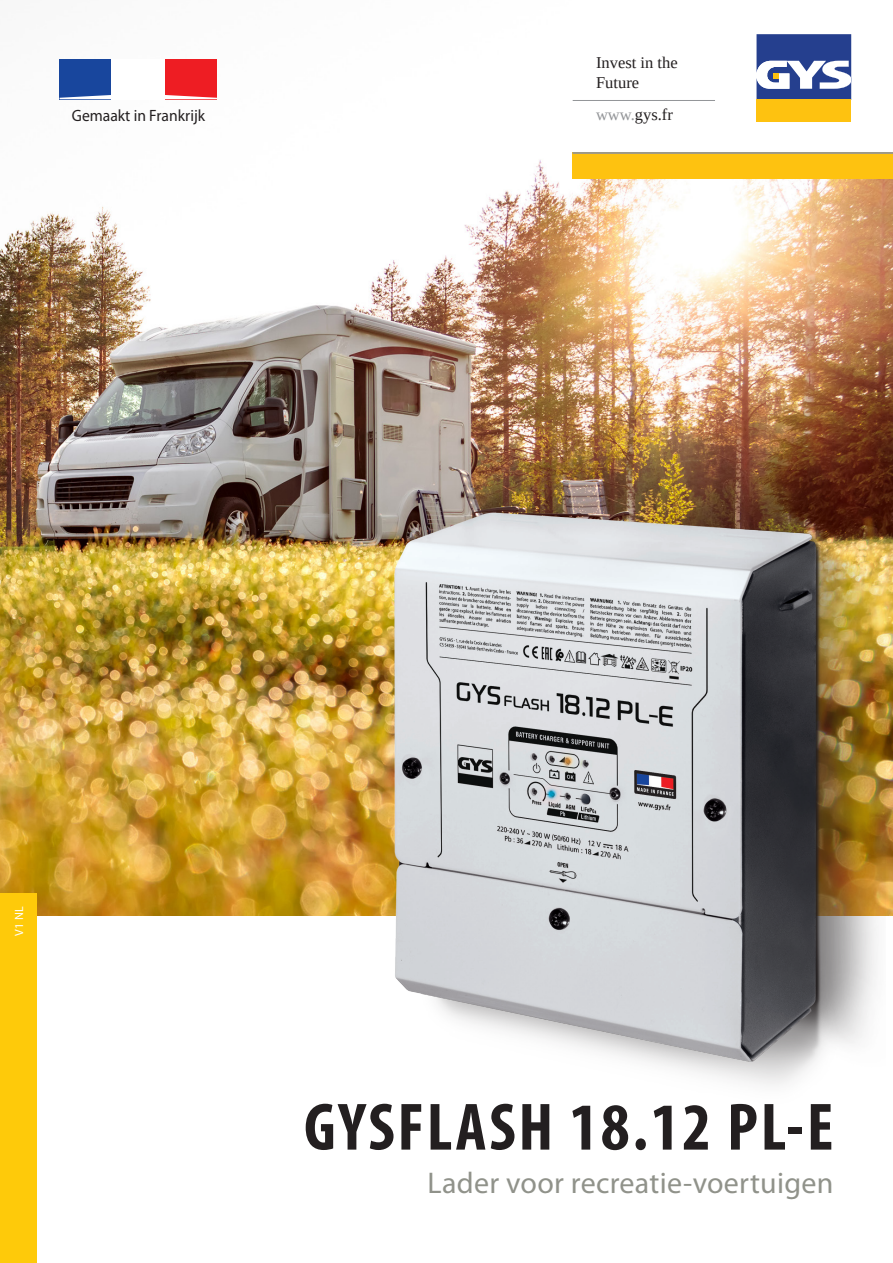
<style>
.page{position:relative;width:893px;height:1263px;background:#fff}
.page>*{position:absolute;margin:0;border:0;box-sizing:border-box;transform-origin:0 0}
.t1{font:700 condensed 67.5px "Myriad Pro";letter-spacing:.04em;color:#231f20}
.t2{font:30px "Myriad Pro";letter-spacing:.01em;color:#90928a}
.TXT-labeurFR{font:16.5px/19.8px "Tinos";color:#231f20}
.TXT-exergue{font:16.35px "Myriad Pro";color:#231f20;scale:.95 1}
.t3{font:12px "Myriad Pro";color:#fff}
.s1{color:#939598}
</style>
<div class="page">
<img style="left:0;top:59px;width:893px;height:856px">
<div style="left:573px;top:0;width:144px;height:100px;background:#fff"></div>
<div style="left:573px;top:100px;width:144px;height:53px;background:#fff"></div>
<div style="left:715px;top:0;width:178px;height:153px;background:#fff"></div>
<div style="left:756px;top:100px;width:95px;height:22px;background:#fec210"></div>
<svg style="left:756px;top:34px;width:95px;height:66px"></svg>
<div style="left:573px;top:153px;width:320px;height:26px;background:#fec210"></div>
<hr style="left:573px;top:100px;width:142px;height:1px;background:#939598">
<hr style="left:573px;top:153px;width:320px;height:1px;background:#939598">
<div style="left:0;top:893px;width:37px;height:370px;background:#feca0a"></div>
<div style="left:60px;top:59px;width:52px;height:40px;background:#18469d"></div>
<div style="left:165px;top:59px;width:52px;height:40px;background:#ee1d23"></div>
<div style="left:112px;top:59px;width:53px;height:40px;background:#fff"></div>
<svg style="left:60px;top:94px;width:157px;height:5px"></svg>
<img style="left:378px;top:494px;width:507px;height:591px">
<p class="TXT-exergue" style="left:72px;top:105px;width:142px">Gemaakt in Frankrijk</p>
<p class="TXT-labeurFR" style="left:596px;top:52px;width:83px">Invest in the<br>Future</p>
<p class="TXT-labeurFR" style="left:596px;top:105px;width:78px"><span class="s1">www.</span>gys.fr</p>
<p class="t3" style="left:12px;top:936px;width:30px;rotate:-90deg">V1 NL</p>
<p class="t1" style="left:304px;top:1085px;width:531px">GYSFLASH 18.12 PL-E</p>
<p class="t2" style="left:428px;top:1164px;width:407px">Lader voor recreatie-voertuigen</p>
</div>
